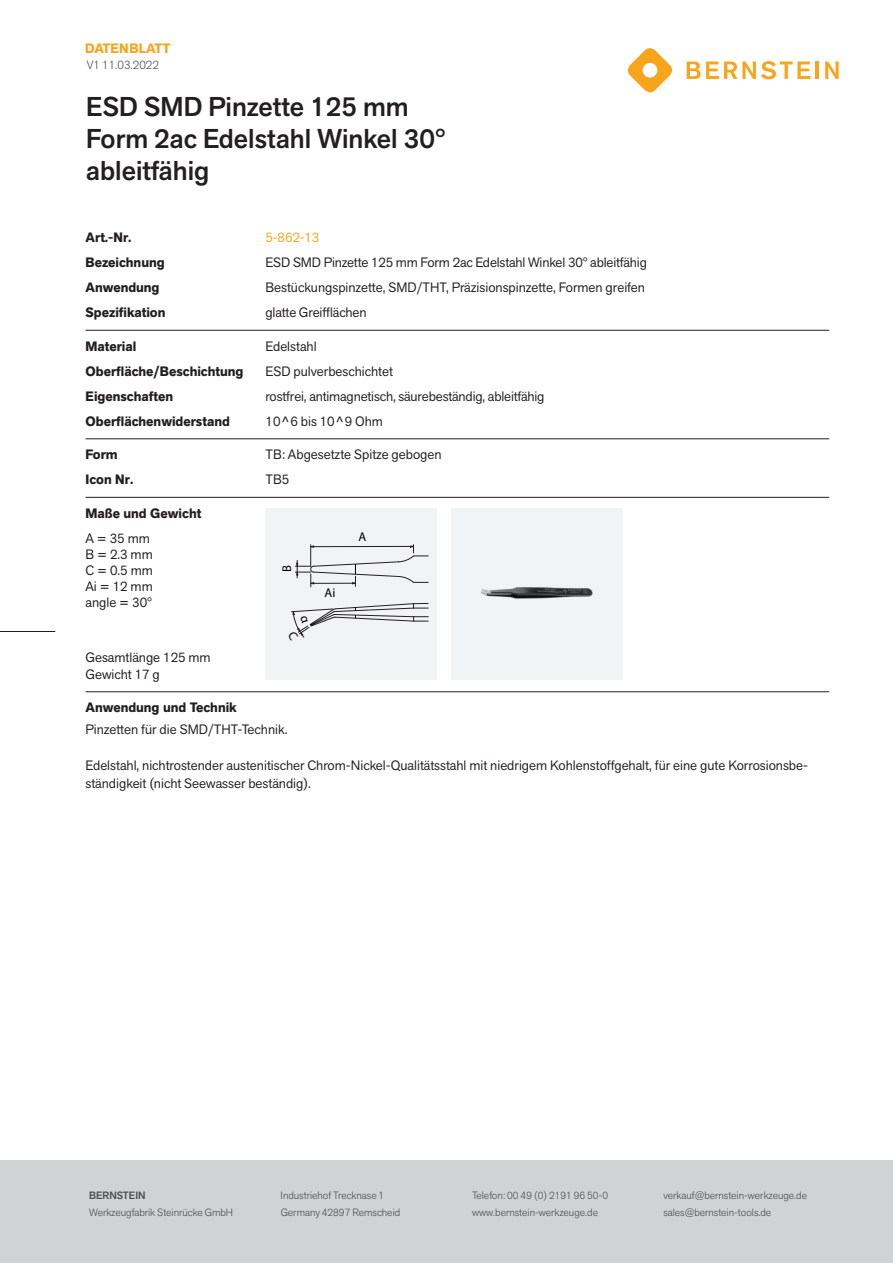
<style>
.page{position:relative;width:893px;height:1263px;background:#fff}
.page>*{position:absolute;margin:0;border:0;box-sizing:border-box;transform-origin:0 0}
.t1{font:500 27px/32.4px "Akzid Grtsk Next";color:#231f20}
.t2{font:13.5px/16.2px "Akzid Grtsk Next";color:#231f20}
.t3{font:700 13.5px "Akzid Grtsk Next";color:#231f20}
.t4{font:700 13.5px "Akzid Grtsk Next";letter-spacing:.01em;color:#f9a51b}
.t5{font:13.5px "Akzid Grtsk Next";color:#f9a51b}
.t6{font:12.75px "ISOCPEUR";color:#000001}
.t7{font:300 12px "Akzid Grtsk Next";color:#4b4c4d}
.t8{font:300 10.5px "Akzid Grtsk Next";color:#4b4c4d}
.t9{font:500 10.5px "Akzid Grtsk Next";color:#4b4c4d}
</style>
<div class="page">
<div style="left:0;top:1161px;width:893px;height:102px;background:#d1d2d4"></div>
<hr style="left:86px;top:330px;width:743px;height:1px;background:#231f20">
<hr style="left:86px;top:439px;width:743px;height:1px;background:#231f20">
<hr style="left:86px;top:497px;width:743px;height:1px;background:#231f20">
<hr style="left:86px;top:691px;width:743px;height:1px;background:#231f20">
<div style="left:451px;top:508px;width:171px;height:171px;background:#f2f3f4"></div>
<img style="left:481px;top:587px;width:112px;height:12px">
<div style="left:266px;top:508px;width:171px;height:172px;background:#f2f3f4"></div>
<svg style="left:295px;top:545px;width:133px;height:42px"></svg>
<svg style="left:627px;top:48px;width:45px;height:45px"></svg>
<svg style="left:687px;top:61px;width:123px;height:18px"></svg>
<hr style="left:815px;top:62px;width:4px;height:17px;background:#f9a51b">
<svg style="left:825px;top:62px;width:14px;height:17px"></svg>
<hr style="left:0;top:631px;width:55px;height:1px;background:#231f20">
<svg style="left:291px;top:603px;width:137px;height:35px"></svg>
<p class="t4" style="left:85px;top:39px;width:87px">DATENBLATT</p>
<p class="t7" style="left:87px;top:57px;width:74px">V1 11.03.2022</p>
<h1 class="t1" style="left:86px;top:90px;width:361px">ESD SMD Pinzette 125 mm<br>Form 2ac Edelstahl Winkel 30° ableitfähig</h1>
<p class="t3" style="left:86px;top:229px;width:48px">Art.-Nr.</p>
<p class="t5" style="left:265px;top:229px;width:55px">5-862-13</p>
<p class="t3" style="left:86px;top:254px;width:81px">Bezeichnung</p>
<p class="t2" style="left:265px;top:254px;width:383px">ESD SMD Pinzette 125 mm Form 2ac Edelstahl Winkel 30° ableitfähig</p>
<p class="t3" style="left:86px;top:279px;width:76px">Anwendung</p>
<p class="t2" style="left:265px;top:279px;width:381px">Bestückungspinzette, SMD/THT, Präzisionspinzette, Formen greifen</p>
<p class="t3" style="left:86px;top:304px;width:81px">Spezifikation</p>
<p class="t2" style="left:265px;top:304px;width:102px">glatte Greifflächen</p>
<p class="t3" style="left:86px;top:337px;width:52px">Material</p>
<p class="t2" style="left:265px;top:338px;width:53px">Edelstahl</p>
<p class="t3" style="left:86px;top:362px;width:159px">Oberfläche/Beschichtung</p>
<p class="t2" style="left:265px;top:363px;width:129px">ESD pulverbeschichtet</p>
<p class="t3" style="left:86px;top:387px;width:89px">Eigenschaften</p>
<p class="t2" style="left:265px;top:388px;width:281px">rostfrei, antimagnetisch, säurebeständig, ableitfähig</p>
<p class="t3" style="left:86px;top:412px;width:146px">Oberflächenwiderstand</p>
<p class="t2" style="left:265px;top:413px;width:119px">10^6 bis 10^9 Ohm</p>
<p class="t3" style="left:86px;top:446px;width:34px">Form</p>
<p class="t2" style="left:265px;top:446px;width:178px">TB: Abgesetzte Spitze gebogen</p>
<p class="t3" style="left:86px;top:471px;width:49px">Icon Nr.</p>
<p class="t2" style="left:265px;top:471px;width:25px">TB5</p>
<p class="t3" style="left:86px;top:504px;width:117px">Maße und Gewicht</p>
<p class="t6" style="left:358px;top:528px;width:9px">A</p>
<p class="t2" style="left:86px;top:530px;width:69px">A = 35 mm<br>B = 2.3 mm<br>C = 0.5 mm<br>Ai = 12 mm angle = 30°</p>
<p class="t6" style="left:279px;top:572px;width:8px;rotate:-90deg">B</p>
<p class="t6" style="left:325px;top:584px;width:12px">Ai</p>
<p class="t2" style="left:86px;top:649px;width:127px">Gesamtlänge 125 mm<br>Gewicht 17 g</p>
<p class="t3" style="left:86px;top:698px;width:153px">Anwendung und Technik</p>
<p class="t2" style="left:86px;top:721px;width:203px">Pinzetten für die SMD/THT-Technik.</p>
<p class="t2" style="left:86px;top:756px;width:724px;line-height:18px">Edelstahl, nichtrostender austenitischer Chrom-Nickel-Qualitätsstahl mit niedrigem Kohlenstoffgehalt, für eine gute Korrosionsbe&shy;ständigkeit (nicht Seewasser beständig).</p>
<p class="t9" style="left:89px;top:1189px;width:58px">BERNSTEIN</p>
<p class="t8" style="left:281px;top:1189px;width:105px">Industriehof Trecknase 1</p>
<p class="t8" style="left:472px;top:1189px;width:138px">Telefon: 00 49 (0) 2191 96 50-0</p>
<p class="t8" style="left:663px;top:1189px;width:145px">verkauf@bernstein-werkzeuge.de</p>
<p class="t8" style="left:89px;top:1205px;width:145px">Werkzeugfabrik Steinrücke GmbH</p>
<p class="t8" style="left:281px;top:1205px;width:121px">Germany 42897 Remscheid</p>
<p class="t8" style="left:472px;top:1205px;width:127px">www.bernstein-werkzeuge.de</p>
<p class="t8" style="left:663px;top:1205px;width:109px">sales@bernstein-tools.de</p>
</div>
